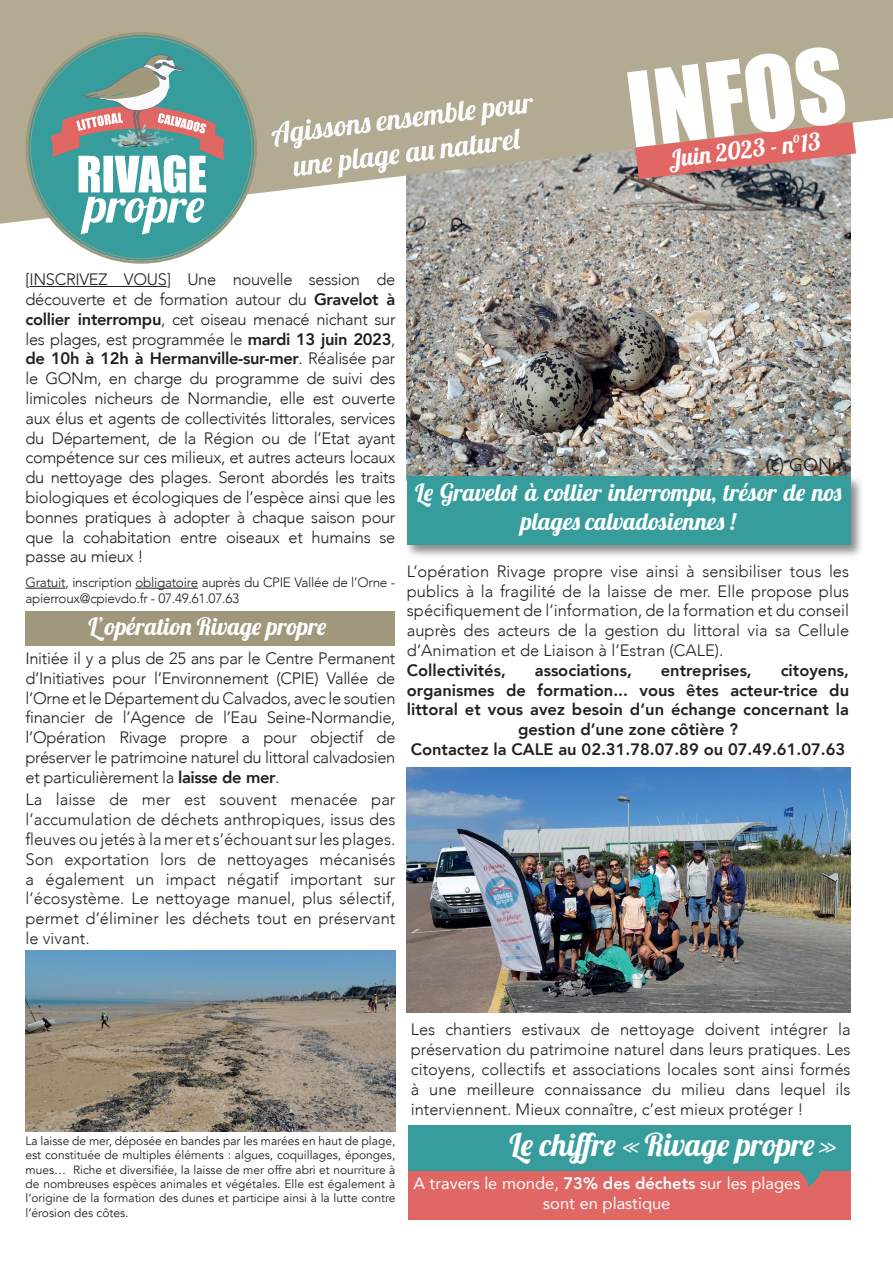
<style>
.page{position:relative;width:893px;height:1263px;background:#fff}
.page>*{position:absolute;margin:0;border:0;box-sizing:border-box;transform-origin:0 0}
.t1{font:95.4px "Impact";color:#fff}
.t2{font:31.5px "Lobster 1.4";color:#fff}
.t3{font:24px/28.8px "Lobster 1.4";letter-spacing:.02em;color:#fff;text-align:center}
.t4{font:24px "Lobster 1.4";color:#fff}
.t5{font:18px "Avenir";color:#231f20}
.t6{font:300 16.5px/19.8px "Avenir";color:#231f20;text-align:justify}
.t7{font:800 16.5px "Avenir";color:#231f20}
.t8{font:16.5px/19.8px "Avenir";color:#fff;text-align:center}
.t9{font:300 13.5px/16.2px "Avenir";letter-spacing:-.02em;color:#231f20}
.t10{font:12px/14.4px "Avenir";color:#231f20;text-align:justify}
.s1{font-weight:800}
</style>
<div class="page">
<img style="left:407px;top:224px;width:443px;height:251px">
<svg style="left:0;top:0;width:893px;height:224px;background:#b5af9c"></svg>
<img style="left:26px;top:950px;width:369px;height:182px">
<div style="left:408px;top:1125px;width:442px;height:95px;background:#e16764"></div>
<div style="left:28px;top:35px;width:226px;height:226px;background:#379c9c;border-radius:50%"></div>
<svg style="left:51px;top:54px;width:174px;height:180px"></svg>
<hr style="left:29px;top:286px;width:138px;height:1px;background:#231f20">
<hr style="left:26px;top:588px;width:39px;height:1px;background:#231f20">
<hr style="left:135px;top:588px;width:63px;height:1px;background:#231f20">
<svg style="left:635px;top:122px;width:221px;height:57px;background:#c37f78"></svg>
<div style="left:26px;top:611px;width:369px;height:34px;background:#a0987d"></div>
<svg style="left:271px;top:98px;width:262px;height:80px"></svg>
<svg style="left:798px;top:1171px;width:24px;height:16px"></svg>
<div style="left:408px;top:1125px;width:442px;height:46px;background:#379c9c"></div>
<div style="left:404px;top:475px;width:460px;height:84px;background:#231f20;opacity:.53"></div>
<div style="left:407px;top:476px;width:444px;height:68px;background:#379c9c"></div>
<img style="left:407px;top:768px;width:443px;height:244px">
<h1 class="t1" style="left:619px;top:37px;width:220px;rotate:-7deg">INFOS</h1>
<h3 class="t4" style="left:667px;top:144px;width:155px;rotate:-7deg">Juin 2023 - n°13</h3>
<p class="t6" style="left:26px;top:270px;width:371px">[INSCRIVEZ VOUS] Une nouvelle session de découverte et de formation autour du <span class="s1">Gravelot à collier interrompu</span>, cet oiseau menacé nichant sur les plages, est programmée le <span class="s1">mardi 13 juin 2023</span>, <span class="s1">de 10h à 12h à Hermanville-sur-mer</span>. Réalisée par le GONm, en charge du programme de suivi des limicoles nicheurs de Normandie, elle est ouverte aux élus et agents de collectivités littorales, services du Département, de la Région ou de l’Etat ayant compétence sur ces milieux, et autres acteurs locaux du nettoyage des plages. Seront abordés les traits biologiques et écologiques de l’espèce ainsi que les bonnes pratiques à adopter à chaque saison pour que la cohabitation entre oiseaux et humains se passe au mieux !</p>
<p class="t9" style="left:26px;top:574px;width:371px">Gratuit, inscription obligatoire auprès du CPIE Vallée de l’Orne - apierroux@cpievdo.fr - 07.49.61.07.63</p>
<h3 class="t4" style="left:88px;top:611px;width:239px">L’opération Rivage propre</h3>
<p class="t6" style="left:26px;top:648px;width:371px">Initiée il y a plus de 25 ans par le Centre Permanent d’Initiatives pour l’Environnement (CPIE) Vallée de l’Orne et le Département du Calvados, avec le soutien financier de l’Agence de l’Eau Seine-Normandie, l’Opération Rivage propre a pour objectif de préserver le patrimoine naturel du littoral calvadosien et particulièrement la <span class="s1">laisse de mer</span>.</p>
<p class="t6" style="left:26px;top:790px;width:371px">La laisse de mer est souvent menacée par l’accumulation de déchets anthropiques, issus des fleuves ou jetés à la mer et s’échouant sur les plages.<br>Son exportation lors de nettoyages mécanisés a également un impact négatif important sur l’écosystème. Le nettoyage manuel, plus sélectif, permet d’éliminer les déchets tout en préservant le vivant.</p>
<p class="t5" style="left:766px;top:454px;width:83px">(c) GONm</p>
<h3 class="t3" style="left:415px;top:478px;width:428px">Le Gravelot à collier interrompu, trésor de nos plages calvadosiennes !</h3>
<p class="t6" style="left:407px;top:561px;width:444px">L’opération Rivage propre vise ainsi à sensibiliser tous les publics à la fragilité de la laisse de mer. Elle propose plus spécifiquement de l’information, de la formation et du conseil auprès des acteurs de la gestion du littoral via sa Cellule d’Animation et de Liaison à l’Estran (CALE).</p>
<p class="t7" style="left:407px;top:657px;width:101px">Collectivités,</p>
<p class="t7" style="left:535px;top:657px;width:99px">associations,</p>
<p class="t7" style="left:661px;top:657px;width:93px">entreprises,</p>
<p class="t7" style="left:781px;top:657px;width:70px">citoyens,</p>
<p class="t7" style="left:407px;top:677px;width:444px">organismes de formation... vous êtes acteur-trice du</p>
<p class="t7" style="left:407px;top:697px;width:444px">littoral et vous avez besoin d’un échange concernant la</p>
<p class="t7" style="left:518px;top:717px;width:222px">gestion d’une zone côtière ?</p>
<p class="t7" style="left:411px;top:736px;width:436px">Contactez la CALE au 02.31.78.07.89 ou 07.49.61.07.63</p>
<p class="t10" style="left:26px;top:1134px;width:371px">La laisse de mer, déposée en bandes par les marées en haut de plage, est constituée de multiples éléments : algues, coquillages, éponges, mues… Riche et diversifiée, la laisse de mer offre abri et nourriture à de nombreuses espèces animales et végétales. Elle est également à l’origine de la formation des dunes et participe ainsi à la lutte contre l’érosion des côtes.</p>
<p class="t6" style="left:411px;top:1020px;width:441px">Les chantiers estivaux de nettoyage doivent intégrer la préservation du patrimoine naturel dans leurs pratiques. Les citoyens, collectifs et associations locales sont ainsi formés à une meilleure connaissance du milieu dans lequel ils interviennent. Mieux connaître, c’est mieux protéger !</p>
<h2 class="t2" style="left:509px;top:1124px;width:329px">Le chiffre «Rivage propre»</h2>
<p class="t8" style="left:413px;top:1173px;width:388px">A travers le monde, <span class="s1">73% des déchets</span> sur les plages sont en plastique</p>
</div>
